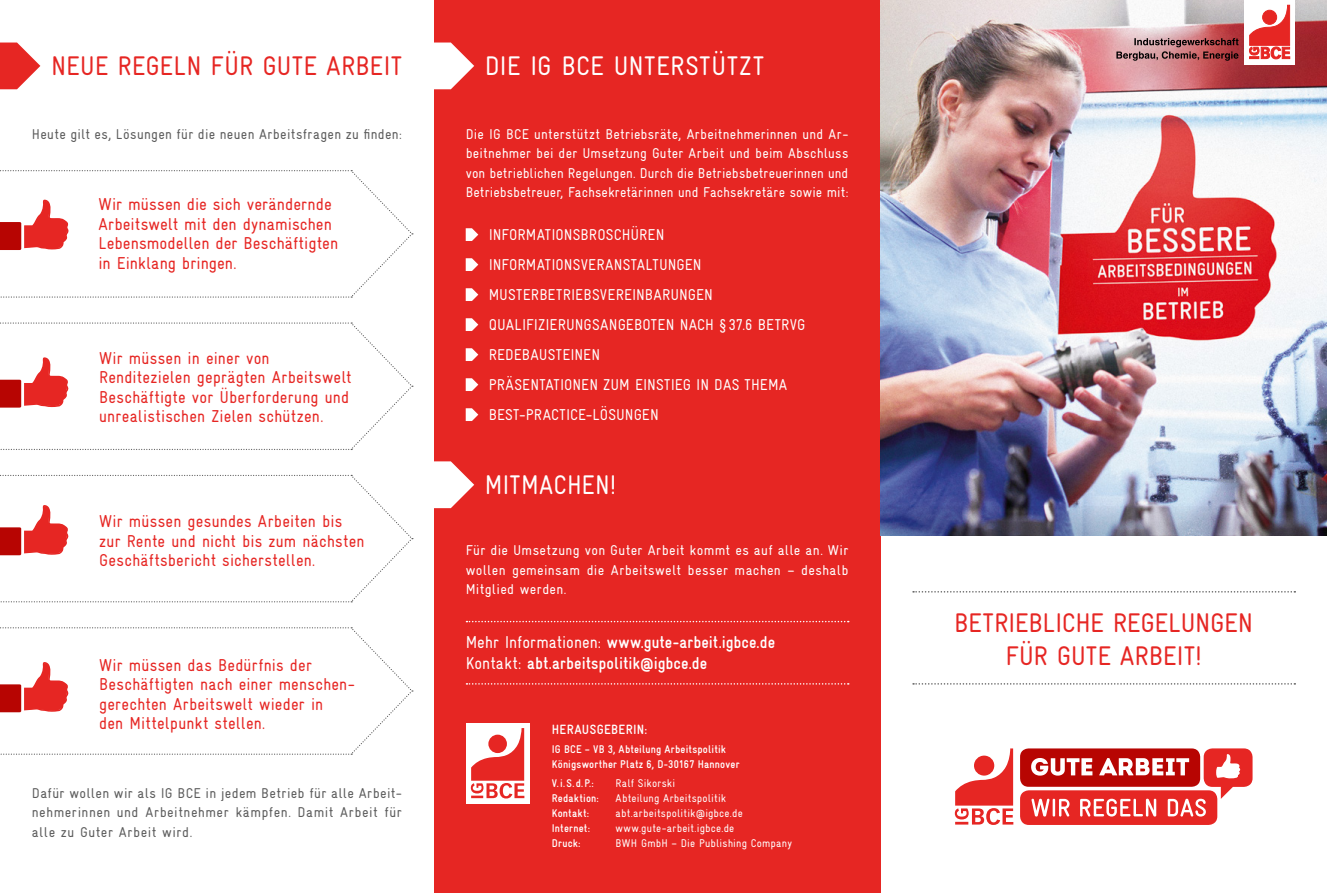
<style>
.page{position:relative;width:1327px;height:893px;background:#fff}
.page>*{position:absolute;margin:0;border:0;box-sizing:border-box;transform-origin:0 0}
.t1{font:condensed 27px/33px "Gravur";letter-spacing:-.005em;color:#e62623;text-align:center}
.t2{font:condensed 27px "Gravur";letter-spacing:.02em;color:#fff}
.t3{font:condensed 27px "Gravur";letter-spacing:.02em;color:#fff;scale:.96 1}
.t4{font:condensed 17.25px/19.5px "Gravur";letter-spacing:.01em;color:#e62623}
.t5{font:700 condensed 17.25px/21px "Gravur";color:#fff}
.t6{font:condensed 15.75px/30px "Gravur";letter-spacing:.01em;color:#fff}
.t7{font:condensed 14.25px/19.5px "Gravur";letter-spacing:.02em;color:#fff;text-align:justify}
.t8{font:condensed 14.25px/19.5px "Gravur";letter-spacing:.03em;color:#5d5d5d;text-align:justify}
.t9{font:700 condensed 13.5px "Gravur";letter-spacing:.02em;color:#fff}
.t10{font:condensed 11.25px "Gravur";letter-spacing:.015em;color:#fff}
.t11{font:700 condensed 11.25px/15px "Gravur";letter-spacing:.02em;color:#fff}
.s1{font-weight:400}
</style>
<div class="page">
<div style="left:434px;top:0;width:446px;height:893px;background:#e62623"></div>
<svg style="left:466px;top:621px;width:383px;height:1px"></svg>
<svg style="left:466px;top:683px;width:383px;height:2px"></svg>
<svg style="left:466px;top:228px;width:12px;height:13px"></svg>
<svg style="left:466px;top:258px;width:12px;height:13px"></svg>
<svg style="left:466px;top:288px;width:12px;height:13px"></svg>
<svg style="left:466px;top:318px;width:12px;height:43px"></svg>
<svg style="left:466px;top:378px;width:12px;height:13px"></svg>
<svg style="left:466px;top:408px;width:12px;height:13px"></svg>
<div style="left:466px;top:723px;width:63px;height:81px;background:#fff"></div>
<svg style="left:471px;top:728px;width:53px;height:70px"></svg>
<svg style="left:434px;top:43px;width:40px;height:46px"></svg>
<svg style="left:434px;top:461px;width:40px;height:47px"></svg>
<img style="left:880px;top:0;width:447px;height:506px">
<div style="left:1244px;top:0;width:51px;height:65px;background:#fff"></div>
<svg style="left:1249px;top:5px;width:40px;height:54px"></svg>
<div style="left:1262px;top:10px;width:14px;height:14px;background:#e62623;border-radius:50%"></div>
<div style="left:1262px;top:10px;width:14px;height:14px;border:1px solid #e62623;border-radius:50%"></div>
<svg style="left:1116px;top:38px;width:122px;height:23px;background:#9e6366"></svg>
<svg style="left:955px;top:748px;width:58px;height:77px"></svg>
<div style="left:1020px;top:748px;width:180px;height:39px;background:#b70502;border-radius:8px"></div>
<div style="left:1020px;top:790px;width:197px;height:35px;background:#e62623;border-radius:9px"></div>
<svg style="left:1031px;top:748px;width:221px;height:68px"></svg>
<svg style="left:0;top:43px;width:40px;height:46px"></svg>
<svg style="left:0;top:170px;width:413px;height:128px"></svg>
<svg style="left:0;top:322px;width:413px;height:128px"></svg>
<svg style="left:0;top:475px;width:413px;height:128px"></svg>
<svg style="left:0;top:627px;width:413px;height:128px"></svg>
<img style="left:880px;top:506px;width:447px;height:30px">
<svg style="left:913px;top:683px;width:382px;height:2px"></svg>
<svg style="left:913px;top:591px;width:382px;height:2px"></svg>
<h1 class="t1" style="left:51px;top:50px;width:352px">NEUE REGELN FÜR GUTE ARBEIT</h1>
<p class="t8" style="left:32px;top:124px;width:371px">Heute gilt es, Lösungen für die neuen Arbeitsfragen zu finden:</p>
<p class="t4" style="left:99px;top:195px;width:241px">Wir müssen die sich verändernde<br>Arbeitswelt mit den dynamischen<br>Lebensmodellen der Beschäftigten in Einklang bringen.</p>
<p class="t4" style="left:99px;top:348px;width:254px">Wir müssen in einer von Renditezielen geprägten Arbeitswelt Beschäftigte vor Überforderung und unrealistischen Zielen schützen.</p>
<p class="t4" style="left:99px;top:511px;width:267px">Wir müssen gesundes Arbeiten bis zur Rente und nicht bis zum nächsten<br>Geschäftsbericht sicherstellen.</p>
<p class="t4" style="left:99px;top:655px;width:257px">Wir müssen das Bedürfnis der<br>Beschäftigten nach einer menschen&shy;gerechten Arbeitswelt wieder in<br>den Mittelpunkt stellen.</p>
<p class="t8" style="left:32px;top:783px;width:371px">Dafür wollen wir als IG BCE in jedem Betrieb für alle Arbeit&shy;nehmerinnen und Arbeitnehmer kämpfen. Damit Arbeit für alle zu Guter Arbeit wird.</p>
<h1 class="t2" style="left:485px;top:51px;width:280px">DIE IG BCE UNTERSTÜTZT</h1>
<p class="t7" style="left:466px;top:124px;width:384px">Die IG BCE unterstützt Betriebsräte, Arbeitnehmerinnen und Ar&shy;beitnehmer bei der Umsetzung Guter Arbeit und beim Abschluss von betrieblichen Regelungen. Durch die Betriebsbetreuerinnen und Betriebsbetreuer, Fachsekretärinnen und Fachsekretäre sowie mit:</p>
<p class="t6" style="left:489px;top:220px;width:318px">INFORMATIONSBROSCHÜREN<br>INFORMATIONSVERANSTALTUNGEN<br>MUSTERBETRIEBSVEREINBARUNGEN<br>QUALIFIZIERUNGSANGEBOTEN NACH §37.6 BETRVG<br>REDEBAUSTEINEN<br>PRÄSENTATIONEN ZUM EINSTIEG IN DAS THEMA<br>BEST-PRACTICE-LÖSUNGEN</p>
<h1 class="t3" style="left:485px;top:470px;width:139px">MITMACHEN!</h1>
<p class="t7" style="left:466px;top:541px;width:384px">Für die Umsetzung von Guter Arbeit kommt es auf alle an. Wir wollen gemeinsam die Arbeitswelt besser machen – deshalb Mitglied werden.</p>
<p class="t5" style="left:466px;top:632px;width:311px"><span class="s1">Mehr Informationen:</span> www.gute-arbeit.igbce.de<br><span class="s1">Kontakt:</span> abt.arbeitspolitik@igbce.de</p>
<p class="t9" style="left:552px;top:721px;width:97px">HERAUSGEBERIN:</p>
<p class="t11" style="left:552px;top:741px;width:189px">IG BCE – VB 3, Abteilung Arbeitspolitik<br>Königsworther Platz 6, D-30167 Hannover</p>
<p class="t11" style="left:552px;top:776px;width:44px">V.i.S.d.P.:</p>
<p class="t10" style="left:615px;top:777px;width:61px">Ralf Sikorski</p>
<p class="t11" style="left:552px;top:791px;width:49px">Redaktion:</p>
<p class="t10" style="left:615px;top:792px;width:112px">Abteilung Arbeitspolitik</p>
<p class="t11" style="left:552px;top:806px;width:39px">Kontakt:</p>
<p class="t10" style="left:615px;top:807px;width:129px">abt.arbeitspolitik@igbce.de</p>
<p class="t11" style="left:552px;top:821px;width:40px">Internet:</p>
<p class="t10" style="left:615px;top:822px;width:120px">www.gute-arbeit.igbce.de</p>
<p class="t11" style="left:552px;top:836px;width:30px">Druck:</p>
<p class="t10" style="left:615px;top:837px;width:178px">BWH GmbH – Die Publishing Company</p>
<h1 class="t1" style="left:954px;top:606px;width:300px">BETRIEBLICHE REGELUNGEN<br>FÜR GUTE ARBEIT!</h1>
</div>
